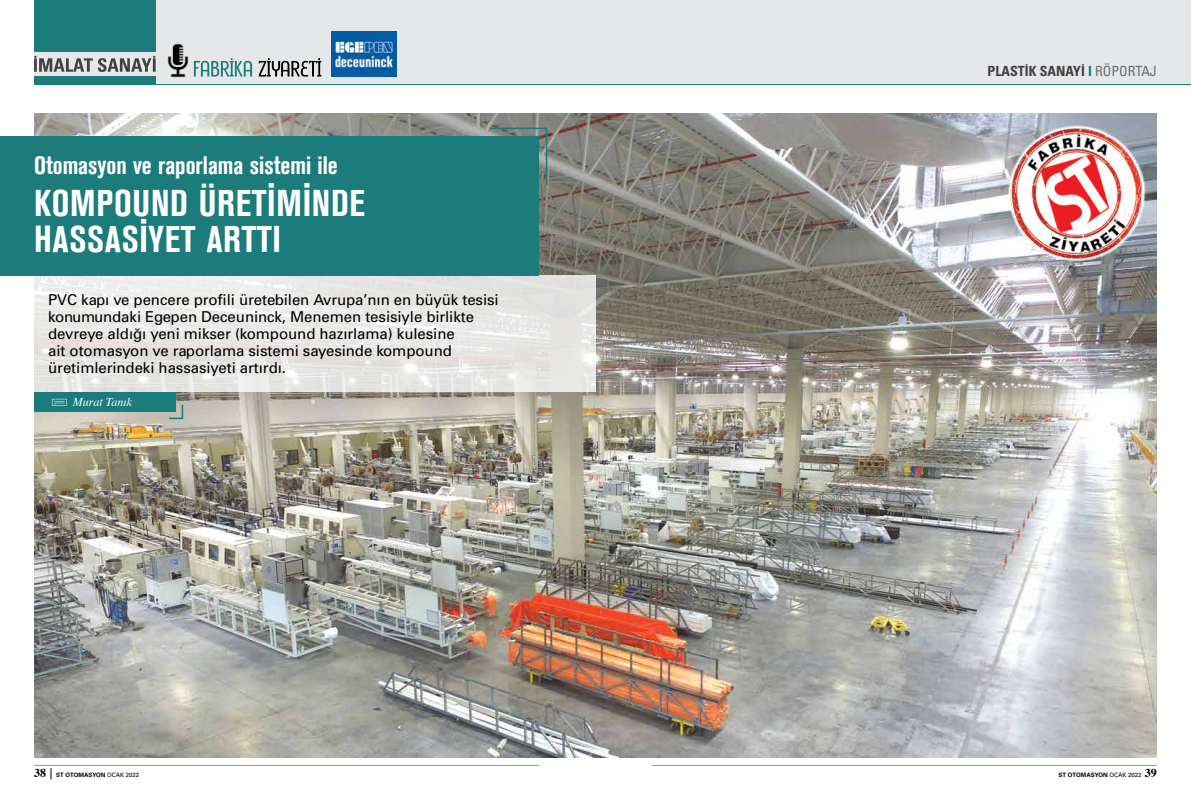
<style>
.page{position:relative;width:1191px;height:794px;background:#fff}
.page>*{position:absolute;margin:0;border:0;box-sizing:border-box;transform-origin:0 0}
.t1{font:700 condensed 37px/36px "Akzidenz";letter-spacing:.02em;color:#fff}
.t2{font:700 condensed 25px "Akzidenz";color:#fff}
.t3{font:15px/17px "Univers Tr";letter-spacing:-.005em;color:#000}
.t4{font:14px "Univers Cond Bd Tr";color:#414042}
.t5{font:italic 12px "Times";color:#fff}
.t6{font:6px "Univers Bold Tr";color:#000}
.s1{color:#1c7b7b}
.s2{font-family:"Univers Condensed Tr";color:#6d6e71}
.s3{font-family:"Times";font-weight:700;font-size:12px}
.s4{font-family:"Helvetica Tr";font-weight:700;font-size:12px}
.s5{font-family:"Univers Tr"}
</style>
<div class="page">
<hr style="left:652px;top:765px;width:505px;height:1px;background:#939598">
<hr style="left:34px;top:765px;width:505px;height:1px;background:#939598">
<div style="left:595px;top:0;width:596px;height:85px;background:#e6e7e8"></div>
<hr style="left:595px;top:84px;width:596px;height:1px;background:#1c7b7b">
<div style="left:34px;top:0;width:561px;height:85px;background:#e6e7e8"></div>
<hr style="left:34px;top:84px;width:561px;height:1px;background:#1c7b7b">
<div style="left:34px;top:0;width:122px;height:52px;background:#1c7b7b"></div>
<div style="left:34px;top:77px;width:122px;height:8px;background:#1c7b7b"></div>
<svg style="left:34px;top:56px;width:122px;height:16px"></svg>
<img style="left:34px;top:113px;width:1123px;height:644px">
<svg style="left:1007px;top:125px;width:138px;height:137px"></svg>
<img style="left:1006px;top:125px;width:139px;height:139px;border-radius:69px">
<svg style="left:34px;top:275px;width:561px;height:116px;fill:#e8e7e5"></svg>
<div style="left:34px;top:391px;width:142px;height:20px;background:#1c7b7b"></div>
<svg style="left:52px;top:399px;width:15px;height:7px"></svg>
<svg style="left:167px;top:403px;width:17px;height:17px"></svg>
<svg style="left:488px;top:127px;width:60px;height:60px"></svg>
<div style="left:0;top:136px;width:539px;height:139px;background:#1c7b7b"></div>
<img style="left:167px;top:43px;width:22px;height:35px">
<svg style="left:259px;top:58px;width:62px;height:19px"></svg>
<svg style="left:194px;top:58px;width:58px;height:19px"></svg>
<img style="left:332px;top:32px;width:64px;height:45px">
<h2 class="t2" style="left:34px;top:151px;width:305px">Otomasyon ve raporlama sistemi ile</h2>
<h1 class="t1" style="left:34px;top:186px;width:332px">KOMPOUND ÜRETİMİNDE<br>HASSASİYET ARTTI</h1>
<p class="t3" style="left:48px;top:291px;width:452px">PVC kapı ve pencere profili üretebilen Avrupa’nın en büyük tesisi konumundaki Egepen Deceuninck, Menemen tesisiyle birlikte devreye aldığı yeni mikser (kompound hazırlama) kulesine<br>ait otomasyon ve raporlama sistemi sayesinde kompound üretimlerindeki hassasiyeti artırdı.</p>
<p class="t5" style="left:73px;top:391px;width:61px">Murat Tanık</p>
<p class="t4" style="left:987px;top:62px;width:171px">PLASTİK SANAYİ <span class="s1">I</span> <span class="s2">RÖPORTAJ</span></p>
<p class="t6" style="left:34px;top:771px;width:107px"><span class="s3">38</span> <span class="s4">|</span> ST OTOMASYON <span class="s5">OCAK 2022</span></p>
<p class="t6" style="left:1058px;top:771px;width:100px">ST OTOMASYON <span class="s5">OCAK 2022</span> <span class="s3">39</span></p>
</div>
